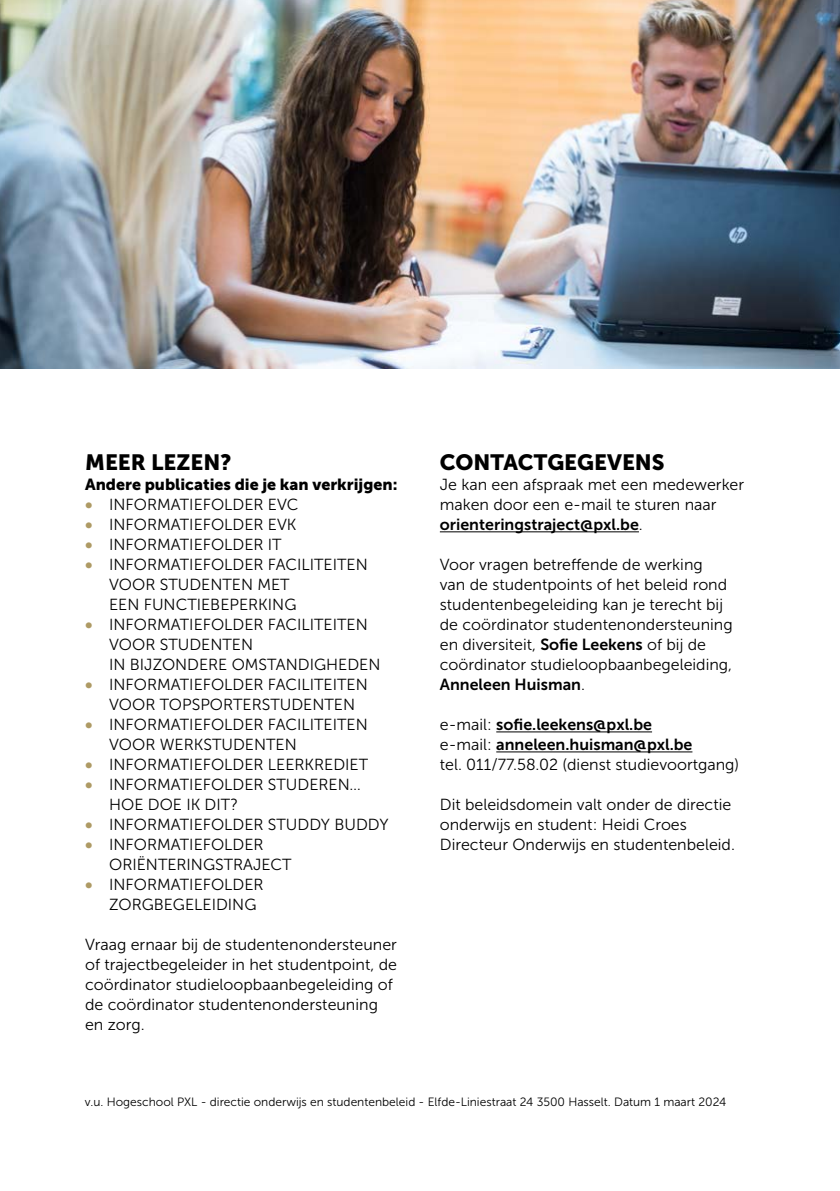
<style>
.page{position:relative;width:840px;height:1191px;background:#fff}
.page>*{position:absolute;margin:0;border:0;box-sizing:border-box;transform-origin:0 0}
.t1{font:22px "Museo Sans 900";color:#000}
.t2{font:16px/20px "Museo Sans 300";color:#000}
.t3{font:16px/20px "Museo Sans 700";color:#000}
.t4{font:16px "Museo Sans 900";color:#000}
.t5{font:12px "Museo Sans 300";color:#000}
.s1{font-family:"Museo Sans 900";color:#ae9a64}
.s2{font-family:"Museo Sans 300"}
.s3{font-family:"Museo Sans 700"}
</style>
<div class="page">
<hr style="left:439px;top:531px;width:199px;height:1px;background:#000">
<hr style="left:496px;top:731px;width:155px;height:1px;background:#000">
<hr style="left:496px;top:751px;width:196px;height:1px;background:#000">
<img style="left:0;top:0;width:839px;height:369px">
<h1 class="t1" style="left:85px;top:450px;width:148px">MEER LEZEN?</h1>
<p class="t4" style="left:85px;top:475px;width:313px">Andere publicaties die je kan verkrijgen:</p>
<p class="t2" style="left:85px;top:495px;width:215px"><span class="s1">•</span> INFORMATIEFOLDER EVC</p>
<p class="t2" style="left:85px;top:515px;width:213px"><span class="s1">•</span> INFORMATIEFOLDER EVK</p>
<p class="t2" style="left:85px;top:535px;width:198px"><span class="s1">•</span> INFORMATIEFOLDER IT</p>
<p class="t2" style="left:109px;top:555px;width:260px;text-indent:-24px"><span class="s1">•</span> INFORMATIEFOLDER FACILITEITEN<br>VOOR STUDENTEN MET<br>EEN FUNCTIEBEPERKING</p>
<p class="t2" style="left:109px;top:615px;width:273px;text-indent:-24px"><span class="s1">•</span> INFORMATIEFOLDER FACILITEITEN<br>VOOR STUDENTEN<br>IN BIJZONDERE OMSTANDIGHEDEN</p>
<p class="t2" style="left:109px;top:675px;width:260px;text-indent:-24px"><span class="s1">•</span> INFORMATIEFOLDER FACILITEITEN<br>VOOR TOPSPORTERSTUDENTEN</p>
<p class="t2" style="left:109px;top:715px;width:260px;text-indent:-24px"><span class="s1">•</span> INFORMATIEFOLDER FACILITEITEN<br>VOOR WERKSTUDENTEN</p>
<p class="t2" style="left:85px;top:755px;width:284px"><span class="s1">•</span> INFORMATIEFOLDER LEERKREDIET</p>
<p class="t2" style="left:109px;top:775px;width:253px;text-indent:-24px"><span class="s1">•</span> INFORMATIEFOLDER STUDEREN…<br>HOE DOE IK DIT?</p>
<p class="t2" style="left:85px;top:815px;width:305px"><span class="s1">•</span> INFORMATIEFOLDER STUDDY BUDDY</p>
<p class="t2" style="left:109px;top:835px;width:184px;text-indent:-24px"><span class="s1">•</span> INFORMATIEFOLDER<br>ORIËNTERINGSTRAJECT</p>
<p class="t2" style="left:109px;top:875px;width:156px;text-indent:-24px"><span class="s1">•</span> INFORMATIEFOLDER<br>ZORGBEGELEIDING</p>
<p class="t2" style="left:85px;top:935px;width:313px">Vraag ernaar bij de studentenondersteuner of trajectbegeleider in het studentpoint, de coördinator studieloopbaanbegeleiding of de coördinator studentenondersteuning en zorg.</p>
<h1 class="t1" style="left:439px;top:450px;width:226px">CONTACTGEGEVENS</h1>
<p class="t2" style="left:439px;top:475px;width:305px">Je kan een afspraak met een medewerker maken door een e-mail te sturen naar</p>
<p class="t3" style="left:439px;top:515px;width:204px">orienteringstraject@pxl.be<span class="s2">.</span></p>
<p class="t2" style="left:439px;top:555px;width:294px">Voor vragen betreffende de werking<br>van de studentpoints of het beleid rond studentenbegeleiding kan je terecht bij de coördinator studentenondersteuning en diversiteit, <span class="s3">Sofie Leekens</span> of bij de coördinator studieloopbaanbegeleiding,</p>
<p class="t3" style="left:439px;top:675px;width:147px">Anneleen Huisman<span class="s2">.</span></p>
<p class="t3" style="left:439px;top:715px;width:254px"><span class="s2">e-mail:</span> sofie.leekens@pxl.be <span class="s2">e-mail:</span> anneleen.huisman@pxl.be</p>
<p class="t2" style="left:439px;top:755px;width:301px">tel. 011/77.58.02 (dienst studievoortgang)</p>
<p class="t2" style="left:439px;top:795px;width:296px">Dit beleidsdomein valt onder de directie onderwijs en student: Heidi Croes<br>Directeur Onderwijs en studentenbeleid.</p>
<p class="t5" style="left:85px;top:1095px;width:642px">v.u. Hogeschool PXL - directie onderwijs en studentenbeleid - Elfde-Liniestraat 24 3500 Hasselt. Datum 1 maart 2024</p>
</div>
